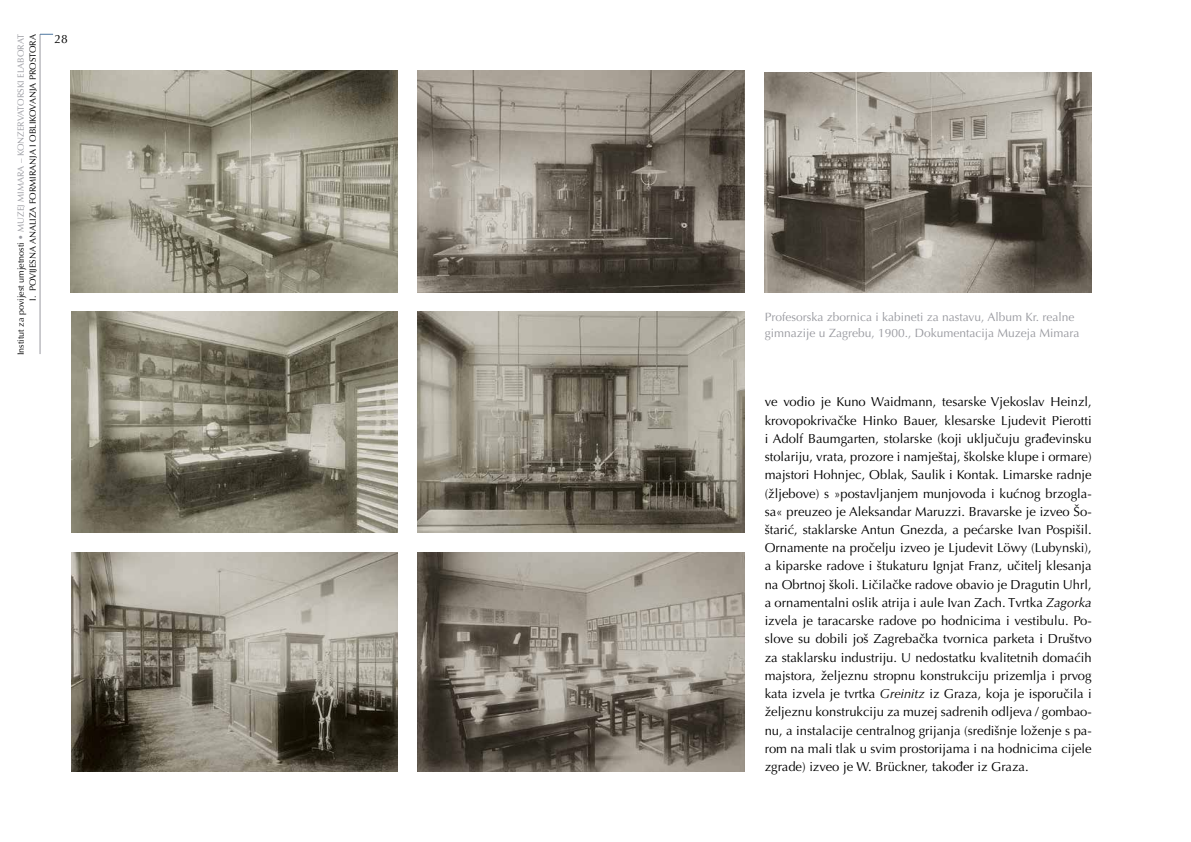
<style>
.page{position:relative;width:1191px;height:842px;background:#fff}
.page>*{position:absolute;margin:0;border:0;box-sizing:border-box;transform-origin:0 0}
.t1{font:13px/18.2px "Optima LT Pro";color:#000;text-align:justify}
.t2{font:12px/16px "Optima LT Pro";color:#999aa0}
.t3{font:12px "Optima LT Pro";color:#000}
.t4{font:9px/11.8px "Optima LT Pro";color:#000;text-align:right}
.s1{color:#999aa0}
.s2{font-style:italic}
</style>
<div class="page">
<hr style="left:40px;top:34px;width:1px;height:320px;background:#999aa0">
<svg style="left:40px;top:34px;width:13px;height:1px"></svg>
<img style="left:418px;top:71px;width:327px;height:221px">
<img style="left:418px;top:312px;width:327px;height:221px">
<img style="left:764px;top:73px;width:327px;height:219px">
<img style="left:418px;top:553px;width:327px;height:218px">
<img style="left:71px;top:71px;width:327px;height:221px">
<img style="left:72px;top:312px;width:326px;height:221px">
<img style="left:72px;top:553px;width:326px;height:218px">
<p class="t4" style="left:15px;top:355px;width:323px;rotate:-90deg">Institut za povijest umjetnosti <span class="s1">• MUZEJ MIMARA – KONZERVATORSKI ELABORAT<br></span>I. POVIJESNA ANALIZA FORMIRANJA I OBLIKOVANJA PROSTORA</p>
<p class="t3" style="left:54px;top:31px;width:15px">28</p>
<p class="t2" style="left:764px;top:309px;width:316px">Profesorska zbornica i kabineti za nastavu, Album Kr. realne gimnazije u Zagrebu, 1900., Dokumentacija Muzeja Mimara</p>
<p class="t1" style="left:764px;top:393px;width:328px">ve vodio je Kuno Waidmann, tesarske Vjekoslav Heinzl, krovopokrivačke Hinko Bauer, klesarske Ljudevit Pierotti i Adolf Baumgarten, stolarske (koji uključuju građevinsku stolariju, vrata, prozore i namještaj, školske klupe i ormare) majstori Hohnjec, Oblak, Saulik i Kontak. Limarske radnje (žljebove) s »postavljanjem munjovoda i kućnog brzogla&shy;sa« preuzeo je Aleksandar Maruzzi. Bravarske je izveo Šo&shy;štarić, staklarske Antun Gnezda, a pećarske Ivan Pospišil.<br>Ornamente na pročelju izveo je Ljudevit Löwy (Lubynski), a kiparske radove i štukaturu Ignjat Franz, učitelj klesanja na Obrtnoj školi. Ličilačke radove obavio je Dragutin Uhrl, a ornamentalni oslik atrija i aule Ivan Zach. Tvrtka <span class="s2">Zagorka </span>izvela je taracarske radove po hodnicima i vestibulu. Po&shy;slove su dobili još Zagrebačka tvornica parketa i Društvo za staklarsku industriju. U nedostatku kvalitetnih domaćih majstora, željeznu stropnu konstrukciju prizemlja i prvog kata izvela je tvrtka <span class="s2">Greinitz</span> iz Graza, koja je isporučila i željeznu konstrukciju za muzej sadrenih odljeva / gombao&shy;nu, a instalacije centralnog grijanja (središnje loženje s pa&shy;rom na mali tlak u svim prostorijama i na hodnicima cijele zgrade) izveo je W. Brückner, također iz Graza.</p>
</div>
